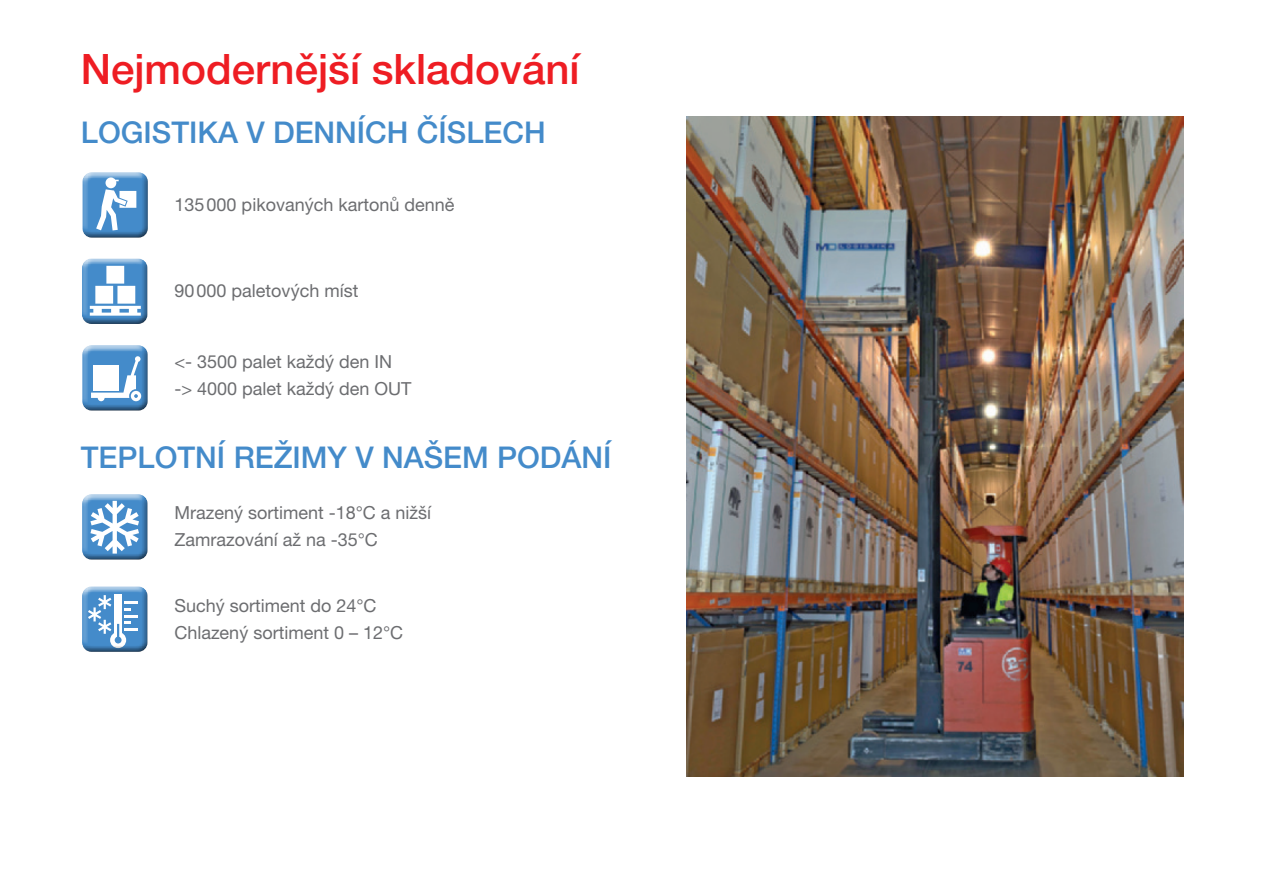
<style>
.page{position:relative;width:1263px;height:893px;background:#fff}
.page>*{position:absolute;margin:0;border:0;box-sizing:border-box;transform-origin:0 0}
.t1{font:500 42px "Helvetica Neue LT Pro";color:#ee1d23}
.t2{font:500 30px "Helvetica Neue LT Pro";color:#448bca}
.t3{font:18px/27px "Helvetica Neue LT Pro";color:#6c6d70}
</style>
<div class="page">
<div style="left:80px;top:492px;width:69px;height:60px;background:#fff;opacity:.75"></div>
<div style="left:80px;top:496px;width:69px;height:65px;background:#231f20;opacity:.75"></div>
<div style="left:80px;top:585px;width:69px;height:59px;background:#fff;opacity:.75"></div>
<div style="left:80px;top:588px;width:69px;height:65px;background:#231f20;opacity:.75"></div>
<div style="left:80px;top:343px;width:69px;height:60px;background:#fff;opacity:.75"></div>
<div style="left:80px;top:346px;width:69px;height:66px;background:#231f20;opacity:.75"></div>
<div style="left:80px;top:170px;width:69px;height:60px;background:#fff;opacity:.75"></div>
<div style="left:80px;top:174px;width:69px;height:65px;background:#231f20;opacity:.75"></div>
<div style="left:80px;top:257px;width:69px;height:59px;background:#fff;opacity:.75"></div>
<div style="left:80px;top:260px;width:69px;height:65px;background:#231f20;opacity:.75"></div>
<img style="left:686px;top:117px;width:497px;height:659px">
<h1 class="t1" style="left:81px;top:44px;width:500px">Nejmodernější skladování</h1>
<h2 class="t2" style="left:81px;top:114px;width:467px">LOGISTIKA V DENNÍCH ČÍSLECH</h2>
<p class="t3" style="left:174px;top:191px;width:282px">135000 pikovaných kartonů denně</p>
<p class="t3" style="left:174px;top:277px;width:185px">90000 paletových míst</p>
<p class="t3" style="left:174px;top:348px;width:239px">&lt;- 3500 palet každý den IN -&gt; 4000 palet každý den OUT</p>
<h2 class="t2" style="left:81px;top:439px;width:532px">TEPLOTNÍ REŽIMY V NAŠEM PODÁNÍ</h2>
<p class="t3" style="left:174px;top:499px;width:258px">Mrazený sortiment -18°C a nižší<br>Zamrazování až na -35°C</p>
<p class="t3" style="left:174px;top:592px;width:230px">Suchý sortiment do 24°C<br>Chlazený sortiment 0 – 12°C</p>
</div>
